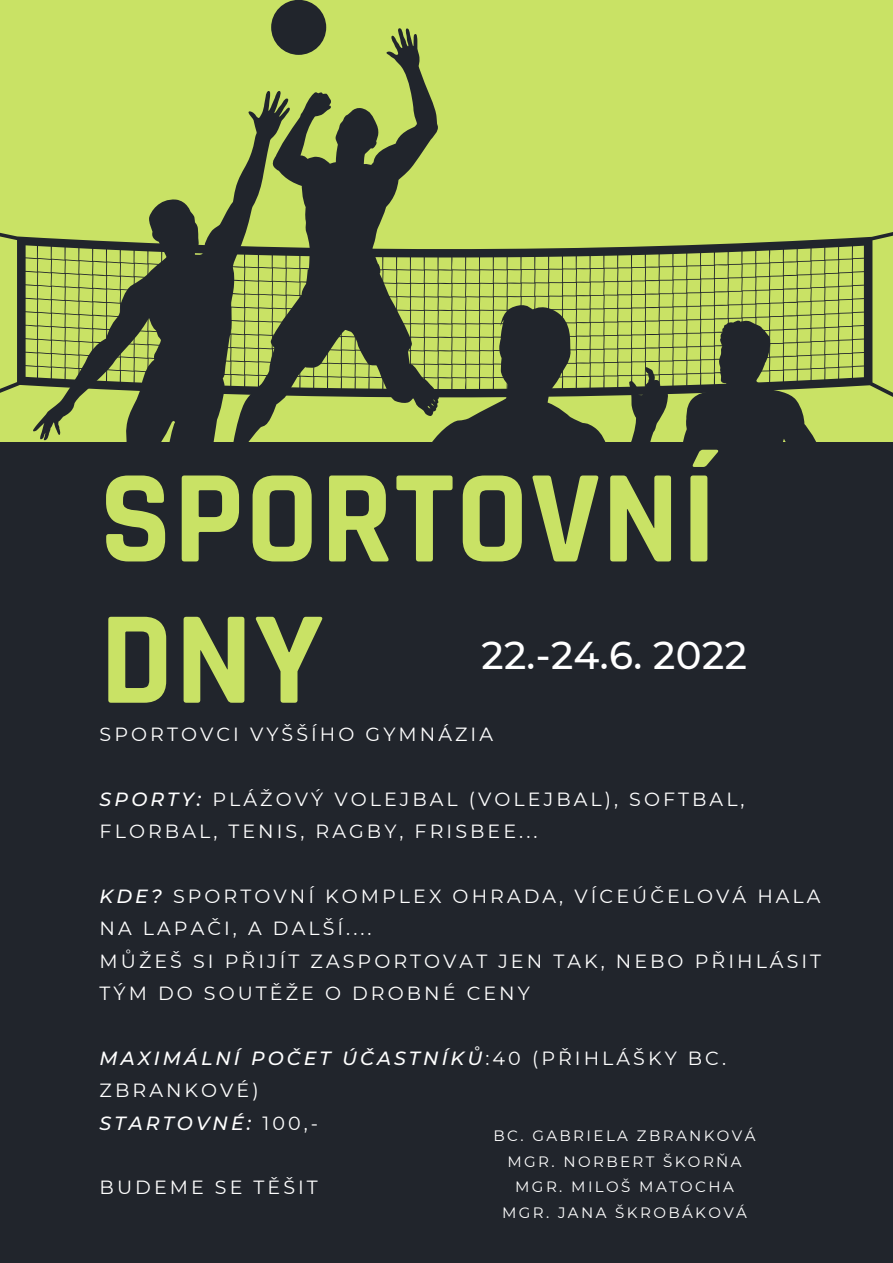
<style>
.page{position:relative;width:893px;height:1263px;background:#c9e265}
.page>*{position:absolute;margin:0;border:0;box-sizing:border-box;transform-origin:0 0}
.t1{font:700 133.65px/141.2px "Rajdhani";letter-spacing:.01em;color:#c9e265}
.t2{font:500 38.7px "Montserrat";letter-spacing:.01em;color:#fff}
.t3{font:19.05px/32.4px "Montserrat";letter-spacing:.16em;color:#fff}
.t4{font:italic 500 19.05px "Montserrat";letter-spacing:.16em;color:#fff}
.t5{font:15px "Montserrat";letter-spacing:.16em;color:#fff}
.s1{font-weight:500;font-style:italic}
.s2{font-weight:400;font-style:normal}
</style>
<div class="page">
<div style="left:271px;top:0;width:55px;height:55px;background:#21252c;border-radius:50%"></div>
<svg style="left:0;top:232px;width:893px;height:165px"></svg>
<svg style="left:32px;top:199px;width:179px;height:243px"></svg>
<svg style="left:211px;top:28px;width:229px;height:414px"></svg>
<svg style="left:304px;top:304px;width:366px;height:138px"></svg>
<svg style="left:653px;top:319px;width:175px;height:123px"></svg>
<div style="left:0;top:442px;width:893px;height:821px;background:#21252c"></div>
<p class="t1" style="left:100px;top:452px;width:618px">SPORTOVNÍ<br>DNY</p>
<p class="t2" style="left:481px;top:631px;width:267px">22.-24.6. 2022</p>
<p class="t3" style="left:100px;top:718px;width:395px">SPORTOVCI VYŠŠÍHO GYMNÁZIA</p>
<p class="t3" style="left:100px;top:782px;width:646px"><span class="s1">SPORTY:</span> PLÁŽOVÝ VOLEJBAL (VOLEJBAL), SOFTBAL,<br>FLORBAL, TENIS, RAGBY, FRISBEE...</p>
<p class="t3" style="left:100px;top:880px;width:722px"><span class="s1">KDE?</span> SPORTOVNÍ KOMPLEX OHRADA, VÍCEÚČELOVÁ HALA<br>NA LAPAČI, A DALŠÍ....</p>
<p class="t3" style="left:100px;top:944px;width:723px">MŮŽEŠ SI PŘIJÍT ZASPORTOVAT JEN TAK, NEBO PŘIHLÁSIT<br>TÝM DO SOUTĚŽE O DROBNÉ CENY</p>
<p class="t3" style="left:100px;top:1042px;width:628px"><span class="s1">MAXIMÁLNÍ POČET ÚČASTNÍKŮ</span>:40 (PŘIHLÁŠKY BC.<br>ZBRANKOVÉ)</p>
<p class="t4" style="left:100px;top:1111px;width:220px">STARTOVNÉ: <span class="s2">100,-</span></p>
<p class="t5" style="left:493px;top:1126px;width:264px">BC. GABRIELA ZBRANKOVÁ</p>
<p class="t5" style="left:507px;top:1152px;width:236px">MGR. NORBERT ŠKORŇA</p>
<p class="t5" style="left:515px;top:1178px;width:220px">MGR. MILOŠ MATOCHA</p>
<p class="t5" style="left:502px;top:1203px;width:246px">MGR. JANA ŠKROBÁKOVÁ</p>
<p class="t3" style="left:100px;top:1171px;width:220px">BUDEME SE TĚŠIT</p>
</div>
